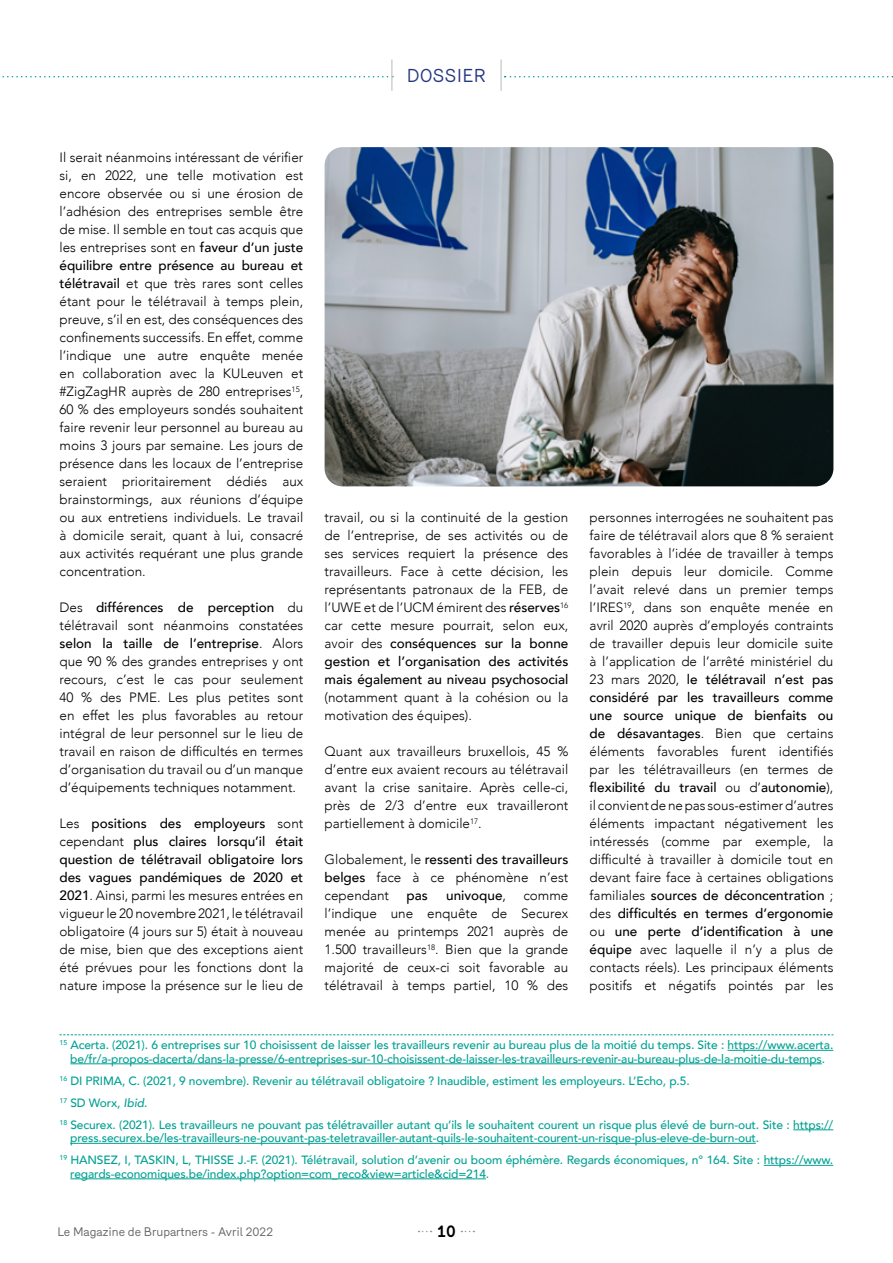
<style>
.page{position:relative;width:893px;height:1263px;background:#fff}
.page>*{position:absolute;margin:0;border:0;box-sizing:border-box;transform-origin:0 0}
.t1{font:18px "Merkury";color:#25377f}
.t2{font:700 16.5px "Merkury";color:#000}
.t3{font:300 13.5px/18px "Avenir";color:#000;text-align:justify}
.t4{font:500 13.5px "Avenir";color:#000}
.t5{font:500 12px/22px "Avenir";letter-spacing:-.01em;color:#00a192}
.t6{font:12px "Merkury";color:#646363}
.s1{font-weight:500}
.s2{font-weight:300}
.s3{font-style:italic}
</style>
<div class="page">
<svg style="left:2px;top:76px;width:387px;height:1px"></svg>
<svg style="left:505px;top:76px;width:388px;height:1px"></svg>
<hr style="left:391px;top:60px;width:2px;height:31px;background:#d0d0d0">
<hr style="left:500px;top:60px;width:2px;height:31px;background:#d0d0d0">
<svg style="left:60px;top:1034px;width:773px;height:1px"></svg>
<hr style="left:727px;top:1050px;width:106px;height:1px;background:#00a192">
<hr style="left:70px;top:1063px;width:752px;height:1px;background:#00a192">
<hr style="left:793px;top:1129px;width:40px;height:1px;background:#00a192">
<hr style="left:70px;top:1143px;width:686px;height:1px;background:#00a192">
<hr style="left:764px;top:1165px;width:69px;height:1px;background:#00a192">
<hr style="left:70px;top:1178px;width:416px;height:1px;background:#00a192">
<img style="left:325px;top:147px;width:508px;height:339px">
<h1 class="t1" style="left:407px;top:62px;width:81px">DOSSIER</h1>
<p class="t3" style="left:60px;top:148px;width:245px">Il serait néanmoins intéressant de vérifier si, en 2022, une telle motivation est encore observée ou si une érosion de l’adhésion des entreprises semble être de mise. Il semble en tout cas acquis que les entreprises sont en <span class="s1">faveur d’un juste équilibre entre présence au bureau et télétravail</span> et que très rares sont celles étant pour le télétravail à temps plein, preuve, s’il en est, des conséquences des confinements successifs. En effet, comme l’indique une autre enquête menée en collaboration avec la KULeuven et #ZigZagHR auprès de 280 entreprises<sup>15</sup>, 60 % des employeurs sondés souhaitent faire revenir leur personnel au bureau au moins 3 jours par semaine. Les jours de présence dans les locaux de l’entreprise seraient prioritairement dédiés aux brainstormings, aux réunions d’équipe ou aux entretiens individuels. Le travail à domicile serait, quant à lui, consacré aux activités requérant une plus grande concentration.</p>
<p class="t3" style="left:60px;top:598px;width:245px">Des <span class="s1">différences de perception</span> du télétravail sont néanmoins constatées <span class="s1">selon la taille de l’entreprise</span>. Alors que 90 % des grandes entreprises y ont recours, c’est le cas pour seulement 40 % des PME. Les plus petites sont en effet les plus favorables au retour intégral de leur personnel sur le lieu de travail en raison de difficultés en termes d’organisation du travail ou d’un manque d’équipements techniques notamment.</p>
<p class="t3" style="left:60px;top:814px;width:245px">Les <span class="s1">positions des employeurs</span> sont cependant <span class="s1">plus claires lorsqu’il était question de télétravail obligatoire lors des vagues pandémiques de 2020 et 2021</span>. Ainsi, parmi les mesures entrées en vigueur le 20 novembre 2021, le télétravail obligatoire (4 jours sur 5) était à nouveau de mise, bien que des exceptions aient été prévues pour les fonctions dont la nature impose la présence sur le lieu de</p>
<p class="t3" style="left:325px;top:508px;width:245px">travail, ou si la continuité de la gestion de l’entreprise, de ses activités ou de ses services requiert la présence des travailleurs. Face à cette décision, les représentants patronaux de la FEB, de l’UWE et de l’UCM émirent des <span class="s1">réserves</span><sup>16 </sup>car cette mesure pourrait, selon eux, avoir des <span class="s1">conséquences sur la bonne gestion et l’organisation des activités mais également au niveau psychosocial</span></p>
<p class="t3" style="left:325px;top:688px;width:245px">(notamment quant à la cohésion ou la motivation des équipes).</p>
<p class="t3" style="left:325px;top:742px;width:245px">Quant aux travailleurs bruxellois, 45 % d’entre eux avaient recours au télétravail avant la crise sanitaire. Après celle-ci, près de 2/3 d’entre eux travailleront partiellement à domicile<sup>17</sup>.</p>
<p class="t3" style="left:325px;top:850px;width:245px">Globalement, le <span class="s1">ressenti des travailleurs belges</span> face à ce phénomène n’est cependant</p>
<p class="t4" style="left:406px;top:884px;width:23px">pas</p>
<p class="t4" style="left:446px;top:884px;width:61px">univoque<span class="s2">,</span></p>
<p class="t3" style="left:325px;top:886px;width:245px;text-indent:199px">comme l’indique une enquête de Securex menée au printemps 2021 auprès de 1.500 travailleurs<sup>18</sup>. Bien que la grande majorité de ceux-ci soit favorable au télétravail à temps partiel, 10 % des</p>
<p class="t3" style="left:590px;top:508px;width:245px">personnes interrogées ne souhaitent pas faire de télétravail alors que 8 % seraient favorables à l’idée de travailler à temps plein depuis leur domicile. Comme l’avait relevé dans un premier temps l’IRES<sup>19</sup>, dans son enquête menée en avril 2020 auprès d’employés contraints de travailler depuis leur domicile suite à l’application de l’arrêté ministériel du 23 mars 2020, <span class="s1">le télétravail n’est pas considéré par les travailleurs comme une source unique de bienfaits ou de désavantages</span>. Bien que certains éléments favorables furent identifiés par les télétravailleurs (en termes de <span class="s1">flexibilité du travail</span> ou d’<span class="s1">autonomie</span>), il convient de ne pas sous-estimer d’autres éléments impactant négativement les intéressés (comme par exemple, la difficulté à travailler à domicile tout en devant faire face à certaines obligations familiales <span class="s1">sources de déconcentration</span> ; des <span class="s1">difficultés en termes d’ergonomie </span>ou <span class="s1">une perte d’identification à une équipe</span> avec laquelle il n’y a plus de contacts réels). Les principaux éléments positifs et négatifs pointés par les</p>
<p class="t5" style="left:60px;top:1038px;width:775px;line-height:13.5px;text-align:center"><sup>15</sup> Acerta. (2021). 6 entreprises sur 10 choisissent de laisser les travailleurs revenir au bureau plus de la moitié du temps. Site : https://www.acerta. be/fr/a-propos-dacerta/dans-la-presse/6-entreprises-sur-10-choisissent-de-laisser-les-travailleurs-revenir-au-bureau-plus-de-la-moitie-du-temps.</p>
<p class="t5" style="left:60px;top:1069px;width:775px"><sup>16</sup> DI PRIMA, C. (2021, 9 novembre). Revenir au télétravail obligatoire ? Inaudible, estiment les employeurs. L’Echo, p.5.<br><sup>17</sup> SD Worx, <span class="s3">Ibid</span>.<br><sup>18</sup> Securex. (2021). Les travailleurs ne pouvant pas télétravailler autant qu’ils le souhaitent courent un risque plus élevé de burn-out. Site : https://</p>
<p class="t5" style="left:60px;top:1126px;width:775px;text-indent:11px">press.securex.be/les-travailleurs-ne-pouvant-pas-teletravailler-autant-quils-le-souhaitent-courent-un-risque-plus-eleve-de-burn-out.<br><sup>19</sup> HANSEZ, I, TASKIN, L, THISSE J.-F. (2021). Télétravail, solution d’avenir ou boom éphémère. Regards économiques, n° 164. Site : https://www.</p>
<p class="t5" style="left:70px;top:1162px;width:420px">regards-economiques.be/index.php?option=com_reco&amp;view=article&amp;cid=214.</p>
<p class="t6" style="left:57px;top:1223px;width:217px">Le Magazine de Brupartners - Avril 2022</p>
<p class="t2" style="left:437px;top:1219px;width:20px">10</p>
</div>
